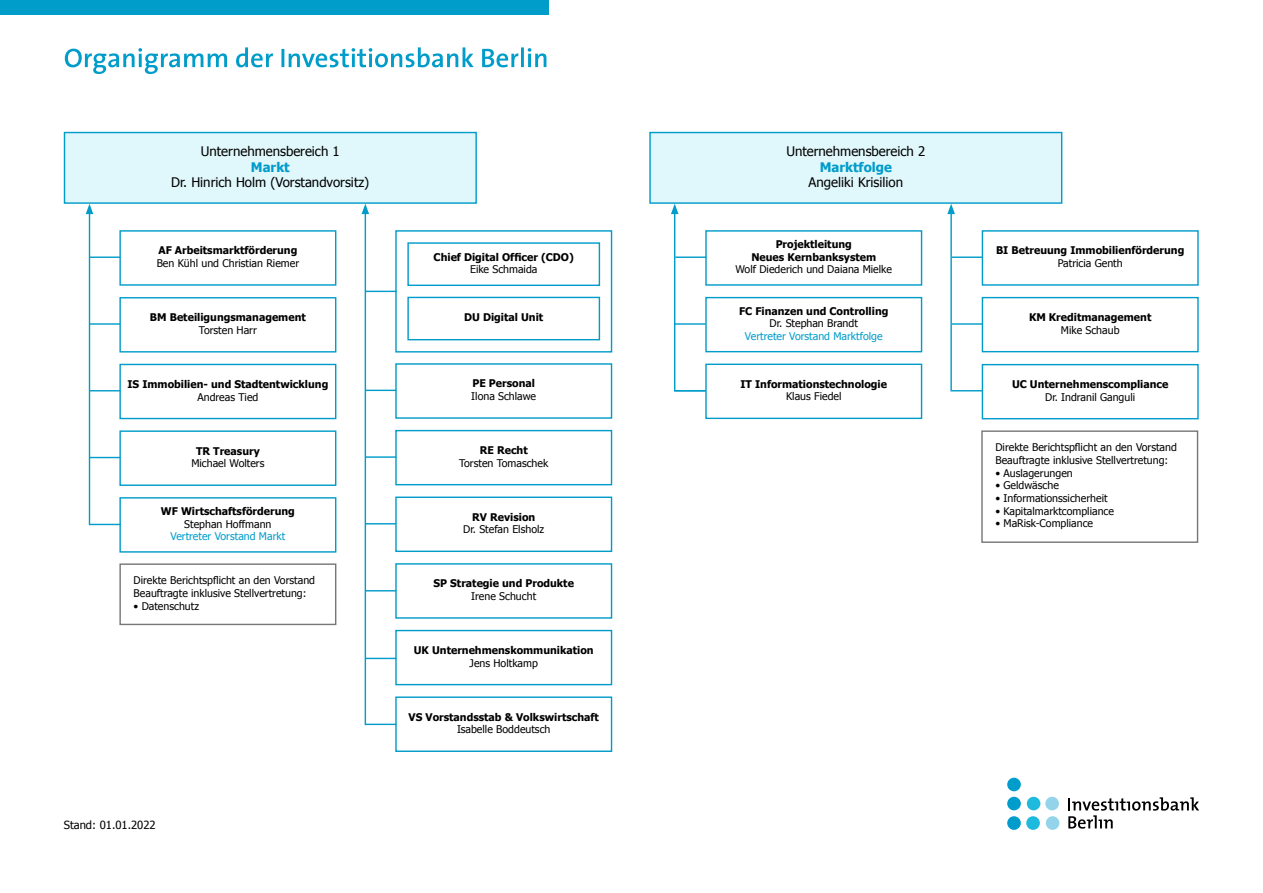
<style>
.page{position:relative;width:1263px;height:893px;background:#fff}
.page>*{position:absolute;margin:0;border:0;box-sizing:border-box;transform-origin:0 0}
.t1{font:13.2px "Tahoma";color:#000}
.t2{font:700 13.2px "Tahoma";color:#009cca}
.t3{font:11.25px "Tahoma";color:#000}
.t4{font:10.5px/12.8px "Tahoma";color:#000}
.t5{font:700 10.5px/12.8px "Tahoma";color:#000;text-align:center}
.t6{font:10.5px "Tahoma";color:#009cca}
.s1{font-weight:700}
</style>
<div class="page">
<svg style="left:119px;top:363px;width:218px;height:57px"></svg>
<svg style="left:119px;top:430px;width:218px;height:56px"></svg>
<svg style="left:119px;top:497px;width:218px;height:56px"></svg>
<svg style="left:119px;top:297px;width:218px;height:56px"></svg>
<hr style="left:89px;top:257px;width:31px;height:1px;background:#009cca">
<hr style="left:89px;top:323px;width:31px;height:2px;background:#009cca">
<hr style="left:89px;top:390px;width:31px;height:1px;background:#009cca">
<hr style="left:89px;top:457px;width:31px;height:1px;background:#009cca">
<hr style="left:89px;top:212px;width:1px;height:313px;background:#009cca">
<hr style="left:365px;top:291px;width:32px;height:1px;background:#009cca">
<svg style="left:395px;top:363px;width:218px;height:56px"></svg>
<hr style="left:365px;top:390px;width:31px;height:1px;background:#009cca">
<svg style="left:395px;top:230px;width:218px;height:123px"></svg>
<svg style="left:395px;top:429px;width:218px;height:57px"></svg>
<hr style="left:365px;top:456px;width:31px;height:2px;background:#009cca">
<svg style="left:395px;top:496px;width:218px;height:56px"></svg>
<hr style="left:365px;top:523px;width:31px;height:1px;background:#009cca">
<svg style="left:395px;top:629px;width:218px;height:57px"></svg>
<hr style="left:365px;top:658px;width:31px;height:1px;background:#009cca">
<svg style="left:395px;top:696px;width:218px;height:56px"></svg>
<hr style="left:365px;top:724px;width:31px;height:1px;background:#009cca">
<svg style="left:395px;top:563px;width:218px;height:56px"></svg>
<hr style="left:365px;top:590px;width:31px;height:1px;background:#009cca">
<hr style="left:365px;top:212px;width:1px;height:513px;background:#009cca">
<svg style="left:63px;top:131px;width:414px;height:83px;background:#dbf4f9"></svg>
<svg style="left:119px;top:230px;width:218px;height:56px"></svg>
<svg style="left:704px;top:230px;width:219px;height:56px"></svg>
<hr style="left:675px;top:257px;width:31px;height:1px;background:#009cca">
<hr style="left:952px;top:257px;width:31px;height:1px;background:#009cca">
<hr style="left:952px;top:323px;width:31px;height:2px;background:#009cca">
<hr style="left:675px;top:323px;width:31px;height:2px;background:#009cca">
<hr style="left:952px;top:390px;width:31px;height:1px;background:#009cca">
<hr style="left:674px;top:390px;width:31px;height:1px;background:#009cca">
<hr style="left:674px;top:212px;width:1px;height:179px;background:#009cca">
<hr style="left:950px;top:212px;width:2px;height:179px;background:#009cca">
<svg style="left:649px;top:131px;width:414px;height:83px;background:#daf4f9"></svg>
<svg style="left:65px;top:47px;width:481px;height:27px"></svg>
<div style="left:0;top:0;width:549px;height:15px;background:#009cca"></div>
<div style="left:1008px;top:816px;width:13px;height:14px;background:#009dcc;border-radius:50%"></div>
<div style="left:1026px;top:816px;width:14px;height:14px;background:#1ebadd;border-radius:50%"></div>
<div style="left:1008px;top:797px;width:13px;height:13px;background:#009dcc;border-radius:50%"></div>
<div style="left:1027px;top:797px;width:13px;height:13px;background:#1ebadd;border-radius:50%"></div>
<div style="left:1046px;top:816px;width:13px;height:14px;background:#94d4eb;border-radius:50%"></div>
<div style="left:1045px;top:797px;width:14px;height:13px;background:#94d4eb;border-radius:50%"></div>
<div style="left:1008px;top:778px;width:13px;height:13px;background:#009dcc;border-radius:50%"></div>
<svg style="left:1068px;top:797px;width:131px;height:32px"></svg>
<svg style="left:119px;top:563px;width:218px;height:63px"></svg>
<svg style="left:981px;top:230px;width:218px;height:56px"></svg>
<svg style="left:981px;top:296px;width:218px;height:57px"></svg>
<svg style="left:704px;top:296px;width:219px;height:57px"></svg>
<svg style="left:981px;top:363px;width:218px;height:57px"></svg>
<svg style="left:704px;top:363px;width:219px;height:57px"></svg>
<svg style="left:981px;top:430px;width:218px;height:113px"></svg>
<hr style="left:90px;top:524px;width:31px;height:1px;background:#009cca">
<p class="t1" style="left:201px;top:142px;width:140px">Unternehmensbereich 1</p>
<p class="t2" style="left:251px;top:157px;width:40px">Markt</p>
<p class="t1" style="left:171px;top:174px;width:200px">Dr. Hinrich Holm (Vorstandvorsitz)</p>
<p class="t1" style="left:786px;top:142px;width:140px">Unternehmensbereich 2</p>
<p class="t2" style="left:820px;top:157px;width:74px">Marktfolge</p>
<p class="t1" style="left:809px;top:174px;width:96px">Angeliki Krisilion</p>
<p class="t4" style="left:157px;top:244px;width:144px"><span class="s1">AF Arbeitsmarktförderung<br></span>Ben Kühl und Christian Riemer</p>
<p class="t5" style="left:751px;top:237px;width:126px">Projektleitung<br>Neues Kernbanksystem</p>
<p class="t4" style="left:735px;top:263px;width:158px">Wolf Diederich und Daiana Mielke</p>
<p class="t5" style="left:434px;top:250px;width:142px">Chief Digital Officer (CDO)</p>
<p class="t4" style="left:470px;top:263px;width:69px">Eike Schmaida</p>
<p class="t5" style="left:150px;top:310px;width:157px">BM Beteiligungsmanagement</p>
<p class="t4" style="left:199px;top:323px;width:59px">Torsten Harr</p>
<p class="t5" style="left:464px;top:310px;width:81px">DU Digital Unit</p>
<p class="t5" style="left:739px;top:304px;width:151px">FC Finanzen und Controlling</p>
<p class="t4" style="left:770px;top:317px;width:90px">Dr. Stephan Brandt</p>
<p class="t6" style="left:745px;top:329px;width:139px">Vertreter Vorstand Marktfolge</p>
<p class="t5" style="left:127px;top:377px;width:202px">IS Immobilien- und Stadtentwicklung</p>
<p class="t4" style="left:197px;top:390px;width:62px">Andreas Tied</p>
<p class="t5" style="left:472px;top:377px;width:64px">PE Personal</p>
<p class="t4" style="left:471px;top:389px;width:66px">Ilona Schlawe</p>
<p class="t5" style="left:740px;top:377px;width:148px">IT Informationstechnologie</p>
<p class="t4" style="left:786px;top:390px;width:57px">Klaus Fiedel</p>
<p class="t5" style="left:196px;top:444px;width:65px">TR Treasury</p>
<p class="t4" style="left:191px;top:457px;width:75px">Michael Wolters</p>
<p class="t5" style="left:161px;top:504px;width:136px">WF Wirtschaftsförderung</p>
<p class="t4" style="left:184px;top:517px;width:89px">Stephan Hoffmann</p>
<p class="t6" style="left:170px;top:529px;width:116px">Vertreter Vorstand Markt</p>
<p class="t5" style="left:480px;top:443px;width:49px">RE Recht</p>
<p class="t4" style="left:459px;top:456px;width:91px">Torsten Tomaschek</p>
<p class="t5" style="left:472px;top:510px;width:65px">RV Revision</p>
<p class="t4" style="left:463px;top:523px;width:82px">Dr. Stefan Elsholz</p>
<p class="t4" style="left:134px;top:574px;width:183px">Direkte Berichtspflicht an den Vorstand</p>
<p class="t4" style="left:134px;top:586px;width:174px">Beauftragte inklusive Stellvertretung:</p>
<p class="t4" style="left:134px;top:599px;width:67px">• Datenschutz</p>
<p class="t5" style="left:433px;top:576px;width:142px">SP Strategie und Produkte</p>
<p class="t4" style="left:471px;top:589px;width:66px">Irene Schucht</p>
<p class="t5" style="left:414px;top:643px;width:181px">UK Unternehmenskommunikation</p>
<p class="t4" style="left:470px;top:656px;width:70px">Jens Holtkamp</p>
<p class="t5" style="left:409px;top:710px;width:192px">VS Vorstandsstab &amp; Volkswirtschaft</p>
<p class="t4" style="left:457px;top:723px;width:95px">Isabelle Boddeutsch</p>
<p class="t3" style="left:64px;top:818px;width:93px">Stand: 01.01.2022</p>
<p class="t5" style="left:996px;top:243px;width:190px">BI Betreuung Immobilienförderung</p>
<p class="t4" style="left:1058px;top:256px;width:66px">Patricia Genth</p>
<p class="t5" style="left:1029px;top:310px;width:124px">KM Kreditmanagement</p>
<p class="t4" style="left:1061px;top:323px;width:60px">Mike Schaub</p>
<p class="t5" style="left:1012px;top:377px;width:158px">UC Unternehmenscompliance</p>
<p class="t4" style="left:1045px;top:390px;width:92px">Dr. Indranil Ganguli</p>
<p class="t4" style="left:995px;top:441px;width:183px">Direkte Berichtspflicht an den Vorstand</p>
<p class="t4" style="left:995px;top:453px;width:174px">Beauftragte inklusive Stellvertretung:</p>
<p class="t4" style="left:995px;top:466px;width:79px">• Auslagerungen</p>
<p class="t4" style="left:995px;top:479px;width:65px">• Geldwäsche</p>
<p class="t4" style="left:995px;top:491px;width:114px">• Informationssicherheit</p>
<p class="t4" style="left:995px;top:504px;width:120px">• Kapitalmarktcompliance</p>
<p class="t4" style="left:995px;top:517px;width:99px">• MaRisk-Compliance</p>
</div>
